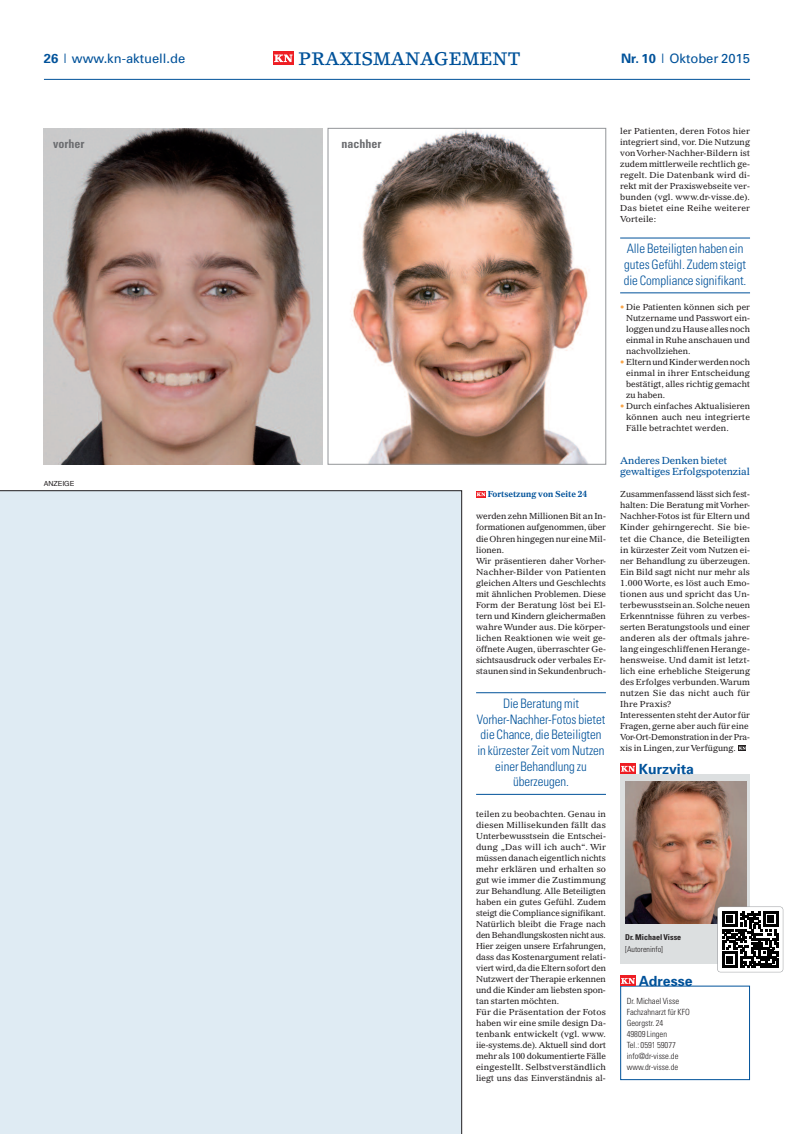
<style>
.page{position:relative;width:794px;height:1134px;background:#fff}
.page>*{position:absolute;margin:0;border:0;box-sizing:border-box;transform-origin:0 0}
.t1{font:18px "Lino Letter Medium Os F";color:#01529a}
.t2{font:700 14px "Univers";color:#01529a}
.t3{font:300 condensed 13px/15.6px "Univers";letter-spacing:-.005em;color:#01529a;text-align:center}
.t4{font:13px "Univers";color:#01529a}
.t5{font:700 condensed 12px "Univers";color:#6c6d70}
.t6{font:10px/11px "Gazette LH";letter-spacing:-.01em;color:#01529a}
.t7{font:8.5px/11px "Gazette LH";color:#231f20;text-align:justify}
.t8{font:300 condensed 8.5px/11px "Univers";color:#231f20}
.t9{font:700 8.5px "Gazette LH";color:#01529a}
.t10{font:700 condensed 8px "Univers";color:#231f20}
.t11{font:300 condensed 8px "Univers";color:#231f20}
.t12{font:7px "Helvetica";color:#231f20}
.s1{font-weight:700}
.s2{color:#f9a64a}
</style>
<div class="page">
<svg style="left:738px;top:746px;width:8px;height:4px"></svg>
<div style="left:273px;top:52px;width:20px;height:13px;background:#ee1d23"></div>
<svg style="left:274px;top:54px;width:18px;height:8px"></svg>
<hr style="left:44px;top:79px;width:706px;height:1px;background:#01529a">
<div style="left:0;top:490px;width:462px;height:644px;background:#dfebf3"></div>
<div style="left:620px;top:773px;width:130px;height:190px;background:#dcdfe0"></div>
<svg style="left:620px;top:763px;width:16px;height:11px"></svg>
<svg style="left:621px;top:766px;width:14px;height:6px"></svg>
<img style="left:625px;top:781px;width:121px;height:142px">
<div style="left:717px;top:907px;width:66px;height:65px;background:#fff;border-radius:3px"></div>
<div style="left:717px;top:906px;width:66px;height:66px;border:1px solid #939598;border-radius:3px"></div>
<svg style="left:722px;top:911px;width:57px;height:57px"></svg>
<hr style="left:760px;top:965px;width:19px;height:3px;background:#000">
<div style="left:620px;top:985px;width:130px;height:95px;border:1px solid #01529a"></div>
<div style="left:620px;top:976px;width:16px;height:10px;background:#ee1d23"></div>
<svg style="left:621px;top:978px;width:14px;height:6px"></svg>
<svg style="left:476px;top:491px;width:10px;height:6px"></svg>
<svg style="left:477px;top:492px;width:8px;height:4px"></svg>
<img style="left:44px;top:128px;width:278px;height:336px">
<img style="left:350px;top:130px;width:238px;height:332px">
<div style="left:328px;top:128px;width:278px;height:336px;border:1px solid #939598"></div>
<hr style="left:476px;top:692px;width:130px;height:1px;background:#01529a">
<hr style="left:476px;top:794px;width:130px;height:1px;background:#01529a">
<hr style="left:620px;top:238px;width:130px;height:1px;background:#01529a">
<hr style="left:620px;top:293px;width:130px;height:1px;background:#01529a">
<h3 class="t4" style="left:44px;top:54px;width:143px"><span class="s1">26</span> | www.kn-aktuell.de</h3>
<h1 class="t1" style="left:298px;top:52px;width:224px">PRAXISMANAGEMENT</h1>
<h3 class="t4" style="left:621px;top:54px;width:130px"><span class="s1">Nr. 10</span> | Oktober 2015</h3>
<h3 class="t5" style="left:53px;top:140px;width:33px">vorher</h3>
<h3 class="t5" style="left:341px;top:140px;width:41px">nachher</h3>
<p class="t12" style="left:44px;top:480px;width:32px">ANZEIGE</p>
<p class="t9" style="left:488px;top:491px;width:101px">Fortsetzung von Seite 24</p>
<p class="t7" style="left:476px;top:512px;width:131px;text-align:left">werden zehn Millionen Bit an In&shy;formationen aufgenommen, über dieOhrenhingegennureineMil&shy;lionen.<br>Wir präsentieren daher Vorher-<br>Nachher-Bilder von Patienten gleichen Alters und Geschlechts mit ähnlichen Problemen. Diese<br>Form der Beratung löst bei El&shy;tern und Kindern gleichermaßen wahreWunder aus. Die körper&shy;lichen Reaktionen wie weit ge&shy;öffnete Augen, überraschter Ge&shy;sichtsausdruck oder verbales Er&shy;staunen sind in Sekundenbruch-</p>
<h3 class="t3" style="left:477px;top:697px;width:130px">Die Beratungmit<br>Vorher-Nachher-Fotos bietet die Chance, die Beteiligten in kürzester ZeitvomNutzen einer Behandlung zu überzeugen.</h3>
<p class="t7" style="left:476px;top:809px;width:131px;text-align:left">teilen zu beobachten. Genau in diesen Millisekunden fällt das<br>Unterbewusstsein die Entschei&shy;dung „Das will ich auch“. Wir müssendanacheigentlichnichts mehr erklären und erhalten so gut wie immer die Zustimmung zur Behandlung. Alle Beteiligten haben ein gutes Gefühl. Zudem steigt die Compliance signifikant.<br>Natürlich bleibt die Frage nach den Behandlungskosten nicht aus.<br>Hier zeigen unsere Erfahrungen, dass das Kostenargument relati&shy;viert wird,da die Eltern sofort den<br>Nutzwert der Therapie erkennen und die Kinder am liebsten spon&shy;tan starten möchten.<br>Für die Präsentation der Fotos haben wir eine smile design Da&shy;tenbank entwickelt (vgl. www. iie-systems.de). Aktuell sind dort mehr als 100 dokumentierte Fälle eingestellt. Selbstverständlich liegt uns das Einverständnis al-</p>
<p class="t7" style="left:620px;top:127px;width:131px">ler Patienten, deren Fotos hier integriert sind, vor. Die Nutzung vonVorher-Nachher-Bildern ist zudem mittlerweile rechtlich ge&shy;regelt. Die Datenbank wird di&shy;rekt mit der Praxiswebseite ver&shy;bunden (vgl. www.dr-visse.de).<br>Das bietet eine Reihe weiterer Vorteile:</p>
<h3 class="t3" style="left:624px;top:242px;width:124px;text-align:left">Alle Beteiligten haben ein gutes Gefühl. Zudemsteigt die Compliance signifikant.</h3>
<p class="t7" style="left:626px;top:303px;width:125px;text-indent:-6px"><span class="s2">•</span> Die Patienten können sich per Nutzername und Passwort ein&shy;loggenundzu Hauseallesnoch einmal in Ruhe anschauen und nachvollziehen.</p>
<p class="t7" style="left:626px;top:358px;width:125px;text-indent:-6px"><span class="s2">•</span> ElternundKinderwerdennoch einmal in ihrer Entscheidung bestätigt, alles richtig gemacht zu haben.</p>
<p class="t7" style="left:626px;top:402px;width:125px;text-indent:-6px"><span class="s2">•</span> Durch einfaches Aktualisieren können auch neu integrierte Fälle betrachtet werden.</p>
<p class="t6" style="left:620px;top:456px;width:131px">Anderes Denken bietet gewaltiges Erfolgspotenzial</p>
<p class="t7" style="left:620px;top:490px;width:131px;text-align:left">Zusammenfassend lässt sich fest&shy;halten: Die Beratung mitVorher-<br>Nachher-Fotos ist für Eltern und<br>Kinder gehirngerecht. Sie bie&shy;tet die Chance, die Beteiligten in kürzester Zeit vom Nutzen ei&shy;ner Behandlung zu überzeugen.<br>Ein Bild sagt nicht nur mehr als<br>1.000 Worte, es löst auch Emo&shy;tionen aus und spricht das Un&shy;terbewusstseinan.Solcheneuen<br>Erkenntnisse führen zu verbes&shy;serten Beratungstools und einer anderen als der oftmals jahre&shy;lang eingeschliffenen Herange&shy;hensweise. Und damit ist letzt&shy;lich eine erhebliche Steigerung des Erfolges verbunden.Warum nutzen Sie das nicht auch für<br>Ihre Praxis?<br>Interessenten steht derAutor für<br>Fragen,gerne aber auch für eine<br>Vor-Ort-Demonstration in der Pra&shy;xis in Lingen, zur Verfügung.</p>
<h2 class="t2" style="left:639px;top:763px;width:57px">Kurzvita</h2>
<p class="t10" style="left:625px;top:934px;width:57px">Dr. Michael Visse</p>
<p class="t11" style="left:625px;top:946px;width:39px">[Autoreninfo]</p>
<h2 class="t2" style="left:639px;top:975px;width:55px">Adresse</h2>
<p class="t8" style="left:626px;top:996px;width:65px">Dr. Michael Visse<br>Fachzahnarzt für KFO<br>Georgstr. 24<br>49809 Lingen<br>Tel.: 0591 59077 info@dr-visse.de www.dr-visse.de</p>
</div>
